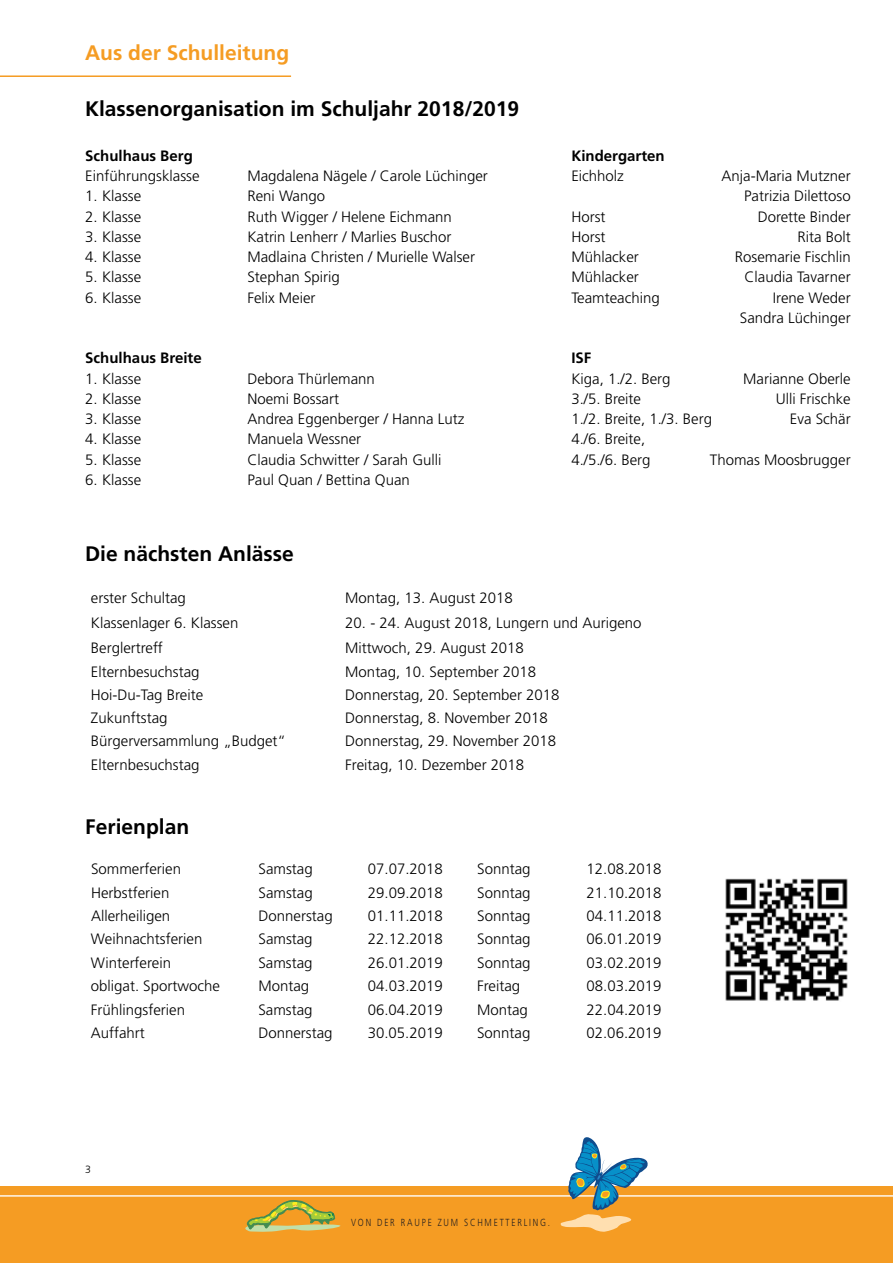
<style>
.page{position:relative;width:893px;height:1263px;background:#fff}
.page>*{position:absolute;margin:0;border:0;box-sizing:border-box;transform-origin:0 0}
.t1{font:700 21px "Frutiger LT Std";color:#000}
.t2{font:700 21px "Frutiger LT Std";color:#f59c23}
.t3{font:300 15px/20.2px "Frutiger LT Std";color:#000;text-align:right}
.t4{font:700 15px "Frutiger LT Std";color:#000}
.t5{font:300 10.5px "Frutiger LT Std";color:#000}
.t6{font:300 10.2px "Frutiger";letter-spacing:.22em;color:#231f20;scale:.8 1}
</style>
<div class="page">
<div style="left:0;top:1186px;width:893px;height:77px;background:#f59c23"></div>
<hr style="left:0;top:75px;width:291px;height:2px;background:#f59c23">
<hr style="left:0;top:1195px;width:893px;height:1px;background:#fff">
<svg style="left:560px;top:1137px;width:88px;height:95px"></svg>
<svg style="left:245px;top:1200px;width:96px;height:32px"></svg>
<img style="left:725px;top:878px;width:123px;height:123px">
<h1 class="t2" style="left:85px;top:40px;width:206px">Aus der Schulleitung</h1>
<h1 class="t1" style="left:85px;top:96px;width:436px">Klassenorganisation im Schuljahr 2018/2019</h1>
<p class="t4" style="left:85px;top:147px;width:109px">Schulhaus Berg</p>
<p class="t4" style="left:571px;top:147px;width:95px">Kindergarten</p>
<p class="t3" style="left:85px;top:166px;width:116px">Einführungsklasse</p>
<p class="t3" style="left:247px;top:166px;width:242px">Magdalena Nägele / Carole Lüchinger</p>
<p class="t3" style="left:571px;top:166px;width:54px">Eichholz</p>
<p class="t3" style="left:722px;top:166px;width:131px">Anja-Maria Mutzner</p>
<p class="t3" style="left:85px;top:186px;width:57px">1. Klasse</p>
<p class="t3" style="left:247px;top:186px;width:79px">Reni Wango</p>
<p class="t3" style="left:744px;top:186px;width:108px">Patrizia Dilettoso</p>
<p class="t3" style="left:85px;top:206px;width:57px">2. Klasse</p>
<p class="t3" style="left:247px;top:206px;width:206px">Ruth Wigger / Helene Eichmann</p>
<p class="t3" style="left:571px;top:206px;width:36px">Horst</p>
<p class="t3" style="left:758px;top:206px;width:95px">Dorette Binder</p>
<p class="t3" style="left:85px;top:227px;width:57px">3. Klasse</p>
<p class="t3" style="left:247px;top:227px;width:206px">Katrin Lenherr / Marlies Buschor</p>
<p class="t3" style="left:571px;top:227px;width:36px">Horst</p>
<p class="t3" style="left:797px;top:227px;width:55px">Rita Bolt</p>
<p class="t3" style="left:85px;top:247px;width:57px">4. Klasse</p>
<p class="t3" style="left:247px;top:247px;width:229px">Madlaina Christen / Murielle Walser</p>
<p class="t3" style="left:571px;top:247px;width:69px">Mühlacker</p>
<p class="t3" style="left:735px;top:247px;width:117px">Rosemarie Fischlin</p>
<p class="t3" style="left:85px;top:267px;width:57px">5. Klasse</p>
<p class="t3" style="left:247px;top:267px;width:94px">Stephan Spirig</p>
<p class="t3" style="left:571px;top:267px;width:69px">Mühlacker</p>
<p class="t3" style="left:745px;top:267px;width:108px">Claudia Tavarner</p>
<p class="t3" style="left:85px;top:287px;width:57px">6. Klasse</p>
<p class="t3" style="left:247px;top:287px;width:70px">Felix Meier</p>
<p class="t3" style="left:571px;top:287px;width:90px">Teamteaching</p>
<p class="t3" style="left:740px;top:287px;width:112px">Irene Weder<br>Sandra Lüchinger</p>
<p class="t4" style="left:85px;top:349px;width:118px">Schulhaus Breite</p>
<p class="t4" style="left:571px;top:349px;width:22px">ISF</p>
<p class="t3" style="left:85px;top:368px;width:57px">1. Klasse</p>
<p class="t3" style="left:247px;top:368px;width:129px">Debora Thürlemann</p>
<p class="t3" style="left:571px;top:368px;width:101px">Kiga, 1./2. Berg</p>
<p class="t3" style="left:743px;top:368px;width:109px">Marianne Oberle</p>
<p class="t3" style="left:85px;top:389px;width:57px">2. Klasse</p>
<p class="t3" style="left:247px;top:389px;width:93px">Noemi Bossart</p>
<p class="t3" style="left:571px;top:389px;width:71px">3./5. Breite</p>
<p class="t3" style="left:776px;top:389px;width:76px">Ulli Frischke</p>
<p class="t3" style="left:85px;top:409px;width:57px">3. Klasse</p>
<p class="t3" style="left:247px;top:409px;width:219px">Andrea Eggenberger / Hanna Lutz</p>
<p class="t3" style="left:571px;top:409px;width:142px">1./2. Breite, 1./3. Berg</p>
<p class="t3" style="left:790px;top:409px;width:62px">Eva Schär</p>
<p class="t3" style="left:85px;top:429px;width:57px">4. Klasse</p>
<p class="t3" style="left:247px;top:429px;width:115px">Manuela Wessner</p>
<p class="t3" style="left:571px;top:429px;width:75px">4./6. Breite,</p>
<p class="t3" style="left:85px;top:449px;width:57px">5. Klasse</p>
<p class="t3" style="left:247px;top:449px;width:196px">Claudia Schwitter / Sarah Gulli</p>
<p class="t3" style="left:571px;top:449px;width:81px">4./5./6. Berg</p>
<p class="t3" style="left:710px;top:449px;width:142px">Thomas Moosbrugger</p>
<p class="t3" style="left:85px;top:470px;width:57px">6. Klasse</p>
<p class="t3" style="left:247px;top:470px;width:164px">Paul Quan / Bettina Quan</p>
<h1 class="t1" style="left:85px;top:542px;width:210px">Die nächsten Anlässe</h1>
<p class="t3" style="left:91px;top:588px;width:96px">erster Schultag</p>
<p class="t3" style="left:345px;top:588px;width:169px">Montag, 13. August 2018</p>
<p class="t3" style="left:91px;top:613px;width:149px">Klassenlager 6. Klassen</p>
<p class="t3" style="left:345px;top:613px;width:298px">20. - 24. August 2018, Lungern und Aurigeno</p>
<p class="t3" style="left:91px;top:638px;width:73px">Berglertreff</p>
<p class="t3" style="left:345px;top:638px;width:180px">Mittwoch, 29. August 2018</p>
<p class="t3" style="left:91px;top:661px;width:110px">Elternbesuchstag</p>
<p class="t3" style="left:345px;top:661px;width:192px">Montag, 10. September 2018</p>
<p class="t3" style="left:91px;top:685px;width:114px">Hoi-Du-Tag Breite</p>
<p class="t3" style="left:345px;top:685px;width:216px">Donnerstag, 20. September 2018</p>
<p class="t3" style="left:91px;top:708px;width:78px">Zukunftstag</p>
<p class="t3" style="left:345px;top:708px;width:204px">Donnerstag, 8. November 2018</p>
<p class="t3" style="left:91px;top:731px;width:197px">Bürgerversammlung „Budget“</p>
<p class="t3" style="left:345px;top:731px;width:212px">Donnerstag, 29. November 2018</p>
<p class="t3" style="left:91px;top:754px;width:110px">Elternbesuchstag</p>
<p class="t3" style="left:345px;top:754px;width:180px">Freitag, 10. Dezember 2018</p>
<h1 class="t1" style="left:85px;top:815px;width:105px">Ferienplan</h1>
<p class="t3" style="left:91px;top:859px;width:91px">Sommerferien</p>
<p class="t3" style="left:259px;top:859px;width:56px">Samstag</p>
<p class="t3" style="left:368px;top:859px;width:77px">07.07.2018</p>
<p class="t3" style="left:477px;top:859px;width:55px">Sonntag</p>
<p class="t3" style="left:587px;top:859px;width:77px">12.08.2018</p>
<p class="t3" style="left:91px;top:882px;width:80px">Herbstferien</p>
<p class="t3" style="left:259px;top:882px;width:56px">Samstag</p>
<p class="t3" style="left:368px;top:882px;width:77px">29.09.2018</p>
<p class="t3" style="left:477px;top:882px;width:55px">Sonntag</p>
<p class="t3" style="left:587px;top:882px;width:77px">21.10.2018</p>
<p class="t3" style="left:91px;top:906px;width:81px">Allerheiligen</p>
<p class="t3" style="left:258px;top:906px;width:76px">Donnerstag</p>
<p class="t3" style="left:368px;top:906px;width:77px">01.11.2018</p>
<p class="t3" style="left:477px;top:906px;width:55px">Sonntag</p>
<p class="t3" style="left:586px;top:906px;width:77px">04.11.2018</p>
<p class="t3" style="left:91px;top:929px;width:113px">Weihnachtsferien</p>
<p class="t3" style="left:258px;top:929px;width:56px">Samstag</p>
<p class="t3" style="left:368px;top:929px;width:77px">22.12.2018</p>
<p class="t3" style="left:477px;top:929px;width:55px">Sonntag</p>
<p class="t3" style="left:586px;top:929px;width:77px">06.01.2019</p>
<p class="t3" style="left:91px;top:953px;width:82px">Winterferein</p>
<p class="t3" style="left:258px;top:953px;width:56px">Samstag</p>
<p class="t3" style="left:368px;top:953px;width:77px">26.01.2019</p>
<p class="t3" style="left:477px;top:953px;width:55px">Sonntag</p>
<p class="t3" style="left:586px;top:953px;width:77px">03.02.2019</p>
<p class="t3" style="left:91px;top:976px;width:130px">obligat. Sportwoche</p>
<p class="t3" style="left:258px;top:976px;width:52px">Montag</p>
<p class="t3" style="left:368px;top:976px;width:77px">04.03.2019</p>
<p class="t3" style="left:477px;top:976px;width:45px">Freitag</p>
<p class="t3" style="left:586px;top:976px;width:77px">08.03.2019</p>
<p class="t3" style="left:91px;top:999px;width:96px">Frühlingsferien</p>
<p class="t3" style="left:258px;top:999px;width:56px">Samstag</p>
<p class="t3" style="left:368px;top:999px;width:77px">06.04.2019</p>
<p class="t3" style="left:477px;top:999px;width:52px">Montag</p>
<p class="t3" style="left:586px;top:999px;width:77px">22.04.2019</p>
<p class="t3" style="left:91px;top:1023px;width:55px">Auffahrt</p>
<p class="t3" style="left:258px;top:1023px;width:76px">Donnerstag</p>
<p class="t3" style="left:368px;top:1023px;width:77px">30.05.2019</p>
<p class="t3" style="left:477px;top:1023px;width:55px">Sonntag</p>
<p class="t3" style="left:586px;top:1023px;width:77px">02.06.2019</p>
<p class="t5" style="left:85px;top:1164px;width:7px">3</p>
<p class="t6" style="left:351px;top:1216px;width:250px">VON DER RAUPE ZUM SCHMETTERLING.</p>
</div>
